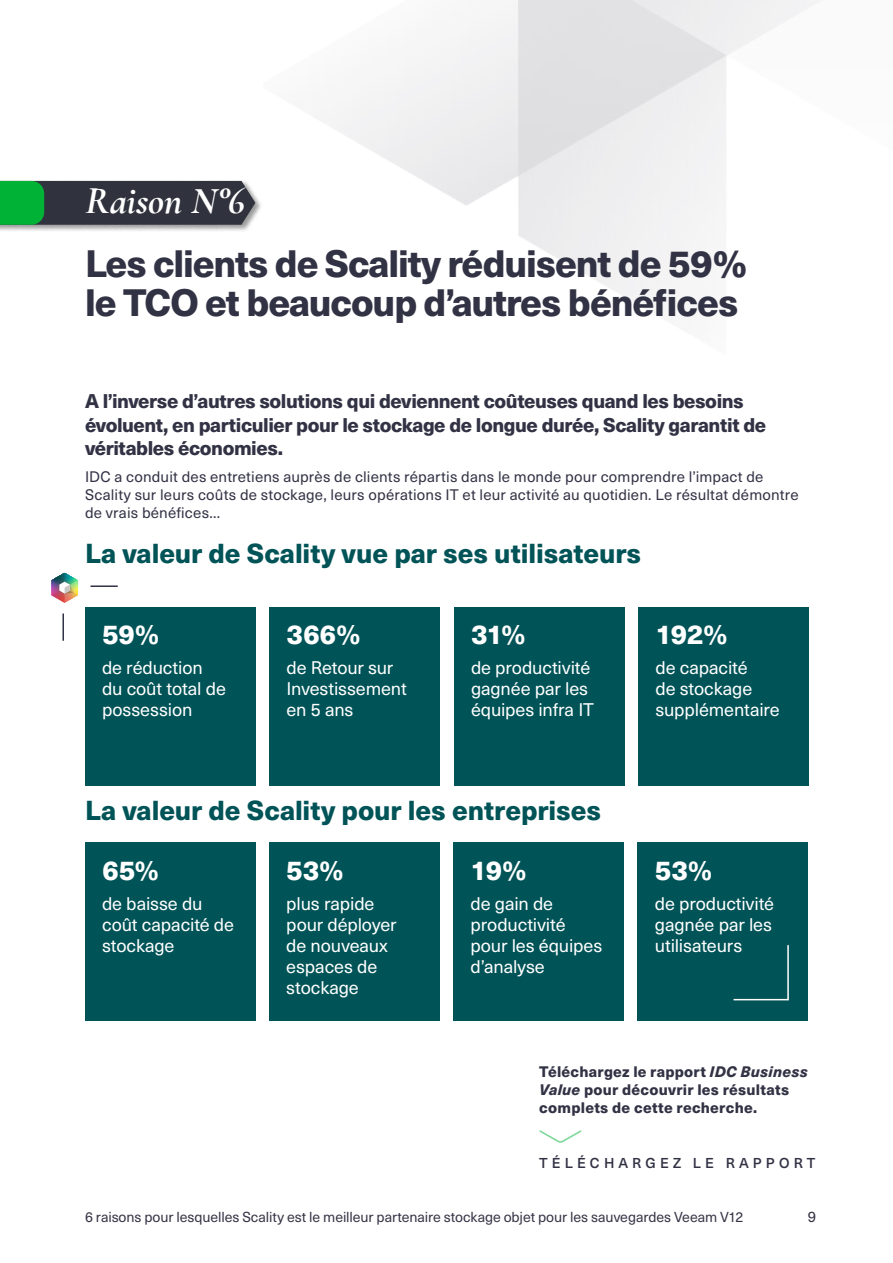
<style>
.page{position:relative;width:893px;height:1263px;background:#fff}
.page>*{position:absolute;margin:0;border:0;box-sizing:border-box;transform-origin:0 0}
.t1{font:italic 700 39px "Cormorant Garamond";letter-spacing:-.005em;color:#fff}
.t2{font:800 37.5px/39px "Neue Haas Unica W1 G";letter-spacing:-.03em;color:#323245}
.t3{font:800 27px "Neue Haas Unica W1 G";letter-spacing:-.005em;color:#005357}
.t4{font:800 27px "Neue Haas Unica W1 G";letter-spacing:-.01em;color:#fff}
.t5{font:800 19.5px/23.4px "Neue Haas Unica W1 G";letter-spacing:-.025em;color:#323245}
.t6{font:18px/21px "Neue Haas Unica W1 G";letter-spacing:-.01em;color:#fff}
.t7{font:15px/18px "Neue Haas Unica W1 G";letter-spacing:.01em;color:#323245}
.t8{font:800 15px/18px "Neue Haas Unica W1 G";letter-spacing:.015em;color:#323245}
.t9{font:15px "Neue Haas Unica W1 G";color:#383446}
.t10{font:14.25px "Neue Haas Unica W1 G";letter-spacing:-.005em;color:#383446}
.t11{font:500 14.1px "Neue Haas Unica W1 G";letter-spacing:.3em;color:#323245}
.s1{font-weight:700}
.s2{font-style:italic}
</style>
<div class="page">
<img style="left:269px;top:0;width:551px;height:640px">
<div style="left:269px;top:842px;width:170px;height:179px;background:#005457"></div>
<div style="left:0;top:179px;width:263px;height:53px;background:#000;opacity:.4"></div>
<svg style="left:0;top:181px;width:255px;height:44px;background:#2c4c40"></svg>
<div style="left:85px;top:607px;width:170px;height:178px;background:#005357"></div>
<div style="left:85px;top:842px;width:170px;height:179px;background:#005357"></div>
<div style="left:270px;top:607px;width:170px;height:178px;background:#005357"></div>
<div style="left:454px;top:607px;width:170px;height:178px;background:#005357"></div>
<div style="left:454px;top:842px;width:170px;height:179px;background:#005357"></div>
<div style="left:638px;top:607px;width:171px;height:178px;background:#005357"></div>
<div style="left:638px;top:842px;width:170px;height:179px;background:#005357"></div>
<svg style="left:733px;top:945px;width:56px;height:56px"></svg>
<hr style="left:91px;top:585px;width:27px;height:2px;background:#323245">
<svg style="left:51px;top:572px;width:27px;height:31px"></svg>
<hr style="left:62px;top:613px;width:2px;height:28px;background:#323245">
<svg style="left:539px;top:1130px;width:43px;height:13px"></svg>
<h1 class="t1" style="left:85px;top:176px;width:161px">Raison N°6</h1>
<h2 class="t2" style="left:85px;top:242px;width:664px">Les clients de Scality réduisent de 59% le TCO et beaucoup d’autres bénéfices</h2>
<p class="t5" style="left:85px;top:388px;width:683px">A l’inverse d’autres solutions qui deviennent coûteuses quand les besoins évoluent, en particulier pour le stockage de longue durée, Scality garantit de véritables économies.</p>
<p class="t7" style="left:85px;top:466px;width:715px">IDC a conduit des entretiens auprès de clients répartis dans le monde pour comprendre l’impact de<br>Scality sur leurs coûts de stockage, leurs opérations IT et leur activité au quotidien. Le résultat démontre de vrais bénéfices...</p>
<h3 class="t3" style="left:85px;top:532px;width:558px">La valeur de Scality vue par ses utilisateurs</h3>
<h3 class="t4" style="left:102px;top:614px;width:59px">59<span class="s1">%</span></h3>
<p class="t6" style="left:102px;top:656px;width:125px">de réduction du coût total de possession</p>
<h3 class="t4" style="left:287px;top:614px;width:76px">366<span class="s1">%</span></h3>
<p class="t6" style="left:287px;top:656px;width:122px">de Retour sur<br>Investissement en 5 ans</p>
<h3 class="t4" style="left:471px;top:614px;width:56px">31<span class="s1">%</span></h3>
<p class="t6" style="left:471px;top:656px;width:124px">de productivité gagnée par les équipes infra IT</p>
<h3 class="t3" style="left:85px;top:790px;width:517px">La valeur de Scality pour les entreprises</h3>
<h3 class="t4" style="left:102px;top:849px;width:59px">65<span class="s1">%</span></h3>
<p class="t6" style="left:102px;top:892px;width:134px">de baisse du coût capacité de stockage</p>
<h3 class="t4" style="left:286px;top:849px;width:59px">53<span class="s1">%</span></h3>
<p class="t6" style="left:286px;top:892px;width:112px">plus rapide pour déployer de nouveaux espaces de stockage</p>
<h3 class="t4" style="left:471px;top:849px;width:57px">19<span class="s1">%</span></h3>
<p class="t6" style="left:471px;top:892px;width:133px">de gain de productivité pour les équipes d’analyse</p>
<h3 class="t4" style="left:655px;top:614px;width:74px">192<span class="s1">%</span></h3>
<p class="t6" style="left:655px;top:656px;width:126px">de capacité<br>de stockage supplémentaire</p>
<h3 class="t4" style="left:655px;top:849px;width:59px">53<span class="s1">%</span></h3>
<p class="t6" style="left:655px;top:892px;width:121px">de productivité gagnée par les utilisateurs</p>
<p class="t8" style="left:539px;top:1061px;width:270px">Téléchargez le rapport <span class="s2">IDC Business<br>Value</span> pour découvrir les résultats complets de cette recherche.</p>
<p class="t11" style="left:539px;top:1152px;width:278px">TÉLÉCHARGEZ LE RAPPORT</p>
<p class="t10" style="left:85px;top:1206px;width:660px">6 raisons pour lesquelles Scality est le meilleur partenaire stockage objet pour les sauvegardes Veeam V12</p>
<p class="t9" style="left:808px;top:1206px;width:10px">9</p>
</div>
